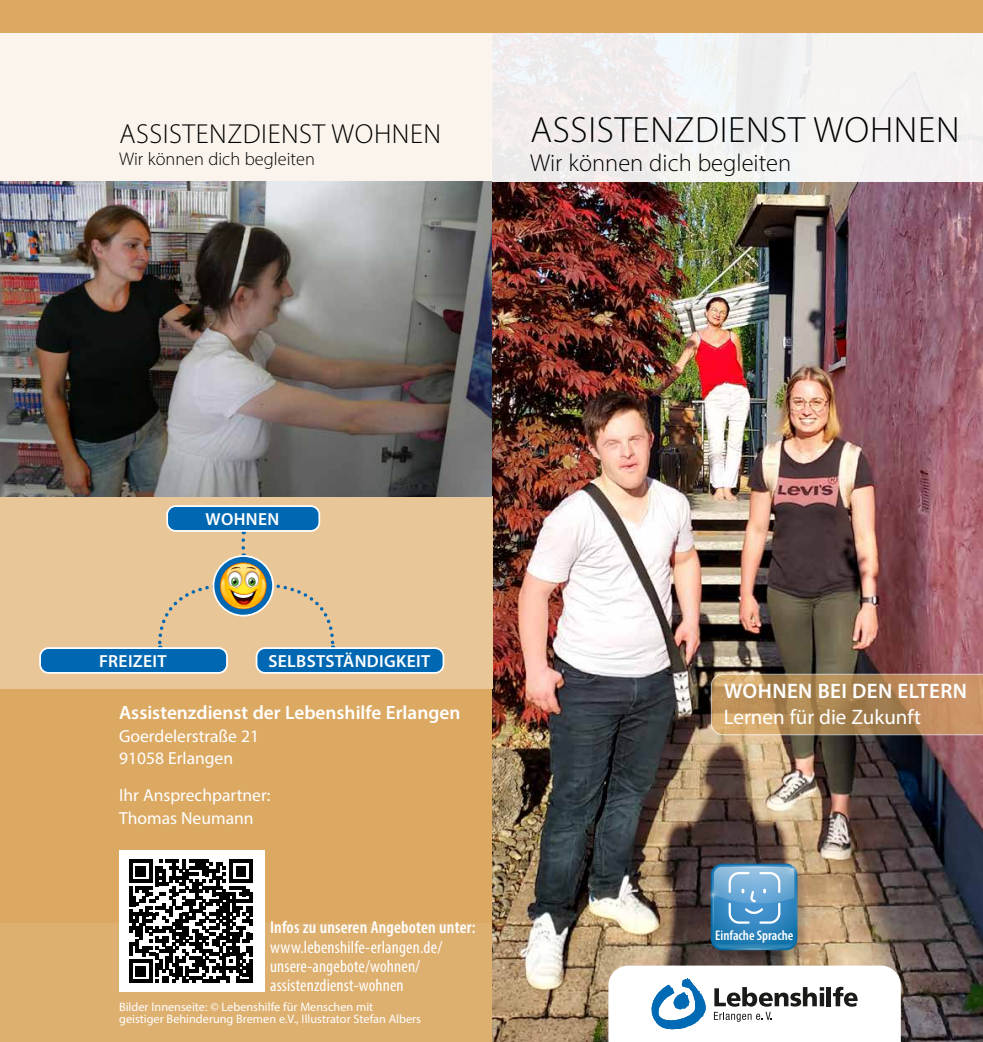
<style>
.page{position:relative;width:983px;height:1042px;background:#fff}
.page>*{position:absolute;margin:0;border:0;box-sizing:border-box;transform-origin:0 0}
.t1{font:300 36.75px "Myriad Pro";letter-spacing:.02em;color:#000}
.t2{font:300 27.65px "Myriad Pro";letter-spacing:.02em;color:#000}
.t3{font:300 24.5px "Myriad Pro";color:#000}
.t4{font:21px "Myriad Pro";color:#fff}
.t5{font:600 21px "Myriad Pro";letter-spacing:.02em;color:#fff}
.t6{font:600 19.25px "Myriad Pro";color:#fff}
.t7{font:300 18.38px "Myriad Pro";color:#000}
.t8{font:condensed 17.5px/19.2px "Myriad Pro";letter-spacing:.01em;color:#fff}
.t9{font:17.5px/22.8px "Myriad Pro";color:#fff}
.t10{font:600 17.5px "Myriad Pro";letter-spacing:.02em;color:#fff}
.t11{font:600 condensed 17.5px "Myriad Pro";letter-spacing:.01em;color:#fff}
.t12{font:600 condensed 14px "Myriad Pro";color:#fff}
.t13{font:12.25px/12.2px "Myriad Pro";color:#fff}
</style>
<div class="page">
<img style="left:491px;top:182px;width:491px;height:860px">
<svg style="left:710px;top:674px;width:272px;height:61px;background:#b78d5d"></svg>
<div style="left:0;top:33px;width:491px;height:1009px;background:#dca963"></div>
<div style="left:0;top:924px;width:491px;height:118px;background:#dfb172"></div>
<div style="left:0;top:496px;width:492px;height:193px;background:#e8c698"></div>
<div style="left:0;top:33px;width:982px;height:149px;background:#faf4ec"></div>
<div style="left:0;top:0;width:982px;height:33px;background:#dca963"></div>
<div style="left:491px;top:33px;width:491px;height:149px;background:#f4f2f2"></div>
<img style="left:0;top:182px;width:491px;height:314px">
<div style="left:712px;top:865px;width:97px;height:97px;background:#000;opacity:.21"></div>
<svg style="left:724px;top:944px;width:59px;height:8px"></svg>
<svg style="left:699px;top:851px;width:110px;height:98px;background:#5b84a0"></svg>
<div style="left:119px;top:850px;width:146px;height:142px;background:#fff"></div>
<svg style="left:129px;top:859px;width:123px;height:124px"></svg>
<hr style="left:249px;top:959px;width:3px;height:24px;background:#000">
<svg style="left:608px;top:965px;width:292px;height:77px"></svg>
<div style="left:167px;top:506px;width:152px;height:25px;background:#0068b3;border-radius:8px"></div>
<div style="left:166px;top:505px;width:154px;height:27px;border:2px solid #fff;border-radius:8px"></div>
<div style="left:40px;top:648px;width:187px;height:25px;background:#0068b3;border-radius:8px"></div>
<div style="left:39px;top:647px;width:189px;height:27px;border:2px solid #fff;border-radius:8px"></div>
<div style="left:256px;top:648px;width:187px;height:25px;background:#0068b3;border-radius:8px"></div>
<div style="left:255px;top:647px;width:189px;height:27px;border:2px solid #fff;border-radius:8px"></div>
<svg style="left:156px;top:540px;width:180px;height:109px"></svg>
<h2 class="t2" style="left:119px;top:118px;width:323px">ASSISTENZDIENST WOHNEN</h2>
<h3 class="t7" style="left:119px;top:148px;width:197px">Wir können dich begleiten</h3>
<h1 class="t1" style="left:530px;top:107px;width:430px">ASSISTENZDIENST WOHNEN</h1>
<h3 class="t3" style="left:530px;top:148px;width:262px">Wir können dich begleiten</h3>
<h3 class="t10" style="left:205px;top:508px;width:75px">WOHNEN</h3>
<h3 class="t10" style="left:99px;top:650px;width:69px">FREIZEIT</h3>
<h3 class="t10" style="left:268px;top:650px;width:163px">SELBSTSTÄNDIGKEIT</h3>
<h3 class="t5" style="left:723px;top:677px;width:244px">WOHNEN BEI DEN ELTERN</h3>
<h3 class="t6" style="left:119px;top:700px;width:342px">Assistenzdienst der Lebenshilfe Erlangen</h3>
<h3 class="t4" style="left:723px;top:704px;width:198px">Lernen für die Zukunft</h3>
<h3 class="t9" style="left:119px;top:724px;width:141px">Goerdelerstraße 21<br>91058 Erlangen</h3>
<h3 class="t9" style="left:119px;top:783px;width:153px">Ihr Ansprechpartner:<br>Thomas Neumann</h3>
<h3 class="t11" style="left:270px;top:917px;width:207px">Infos zu unseren Angeboten unter:</h3>
<h3 class="t8" style="left:270px;top:937px;width:173px">www.lebenshilfe-erlangen.de/ unsere-angebote/wohnen/ assistenzdienst-wohnen</h3>
<p class="t13" style="left:119px;top:1001px;width:303px">Bilder Innenseite: © Lebenshilfe für Menschen mit<br>geistiger Behinderung Bremen e.V., Illustrator Stefan Albers</p>
<p class="t12" style="left:715px;top:927px;width:80px">Einfache Sprache</p>
</div>
